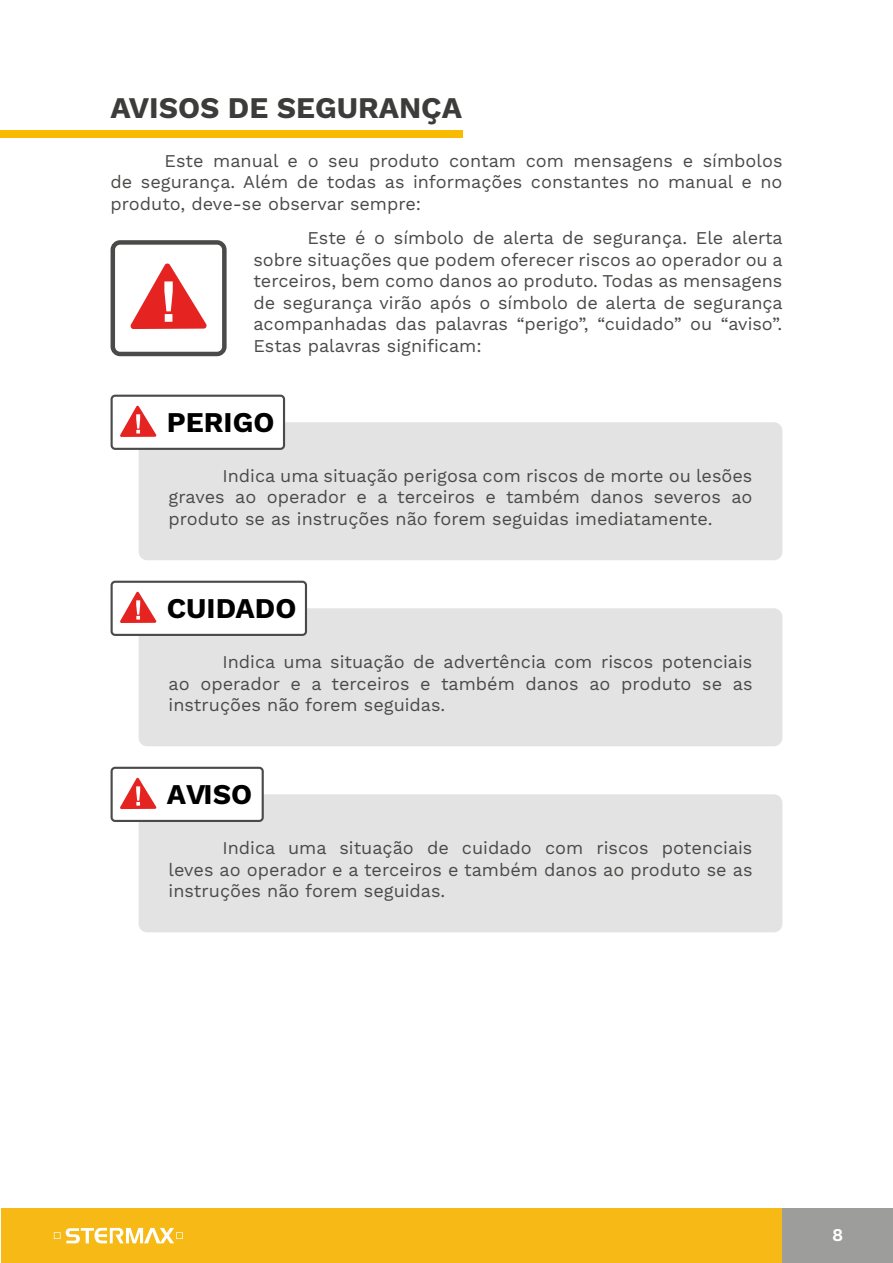
<style>
.page{position:relative;width:893px;height:1263px;background:#fff}
.page>*{position:absolute;margin:0;border:0;box-sizing:border-box;transform-origin:0 0}
.t1{font:700 30px "Work Sans";color:#3c3c3b}
.t2{font:700 28.65px "Work Sans";color:#000}
.t3{font:18px/21.6px "Work Sans";color:#4a4a49;text-align:justify}
.t4{font:600 18px "Work Sans";color:#fff}
</style>
<div class="page">
<div style="left:1px;top:1209px;width:781px;height:54px;background:#f7b916"></div>
<div style="left:782px;top:1209px;width:111px;height:54px;background:#9d9d9c"></div>
<svg style="left:54px;top:1228px;width:129px;height:15px"></svg>
<div style="left:0;top:130px;width:463px;height:7px;background:#faba00"></div>
<svg style="left:111px;top:240px;width:116px;height:116px"></svg>
<div style="left:139px;top:422px;width:643px;height:138px;background:#e3e3e3;border-radius:9px"></div>
<div style="left:139px;top:608px;width:643px;height:138px;background:#e3e3e3;border-radius:9px"></div>
<div style="left:139px;top:794px;width:643px;height:138px;background:#e3e3e3;border-radius:9px"></div>
<svg style="left:111px;top:395px;width:174px;height:55px"></svg>
<svg style="left:111px;top:581px;width:196px;height:55px"></svg>
<svg style="left:111px;top:767px;width:153px;height:55px"></svg>
<h1 class="t1" style="left:111px;top:91px;width:353px">AVISOS DE SEGURANÇA</h1>
<p class="t3" style="left:111px;top:151px;width:673px;text-indent:54px">Este manual e o seu produto contam com mensagens e símbolos de segurança. Além de todas as informações constantes no manual e no produto, deve-se observar sempre:</p>
<p class="t3" style="left:253px;top:228px;width:531px;text-indent:54px">Este é o símbolo de alerta de segurança. Ele alerta sobre situações que podem oferecer riscos ao operador ou a terceiros, bem como danos ao produto. Todas as mensagens de segurança virão após o símbolo de alerta de segurança acompanhadas das palavras “perigo”, “cuidado” ou “aviso”.<br>Estas palavras significam:</p>
<h2 class="t2" style="left:167px;top:405px;width:109px">PERIGO</h2>
<p class="t3" style="left:169px;top:466px;width:585px;text-indent:54px">Indica uma situação perigosa com riscos de morte ou lesões graves ao operador e a terceiros e também danos severos ao produto se as instruções não forem seguidas imediatamente.</p>
<h2 class="t2" style="left:167px;top:591px;width:131px">CUIDADO</h2>
<p class="t3" style="left:169px;top:652px;width:585px;text-indent:54px">Indica uma situação de advertência com riscos potenciais ao operador e a terceiros e também danos ao produto se as instruções não forem seguidas.</p>
<h2 class="t2" style="left:167px;top:777px;width:87px">AVISO</h2>
<p class="t3" style="left:169px;top:838px;width:585px;text-indent:54px">Indica uma situação de cuidado com riscos potenciais leves ao operador e a terceiros e também danos ao produto se as instruções não forem seguidas.</p>
<p class="t4" style="left:832px;top:1224px;width:13px">8</p>
</div>
